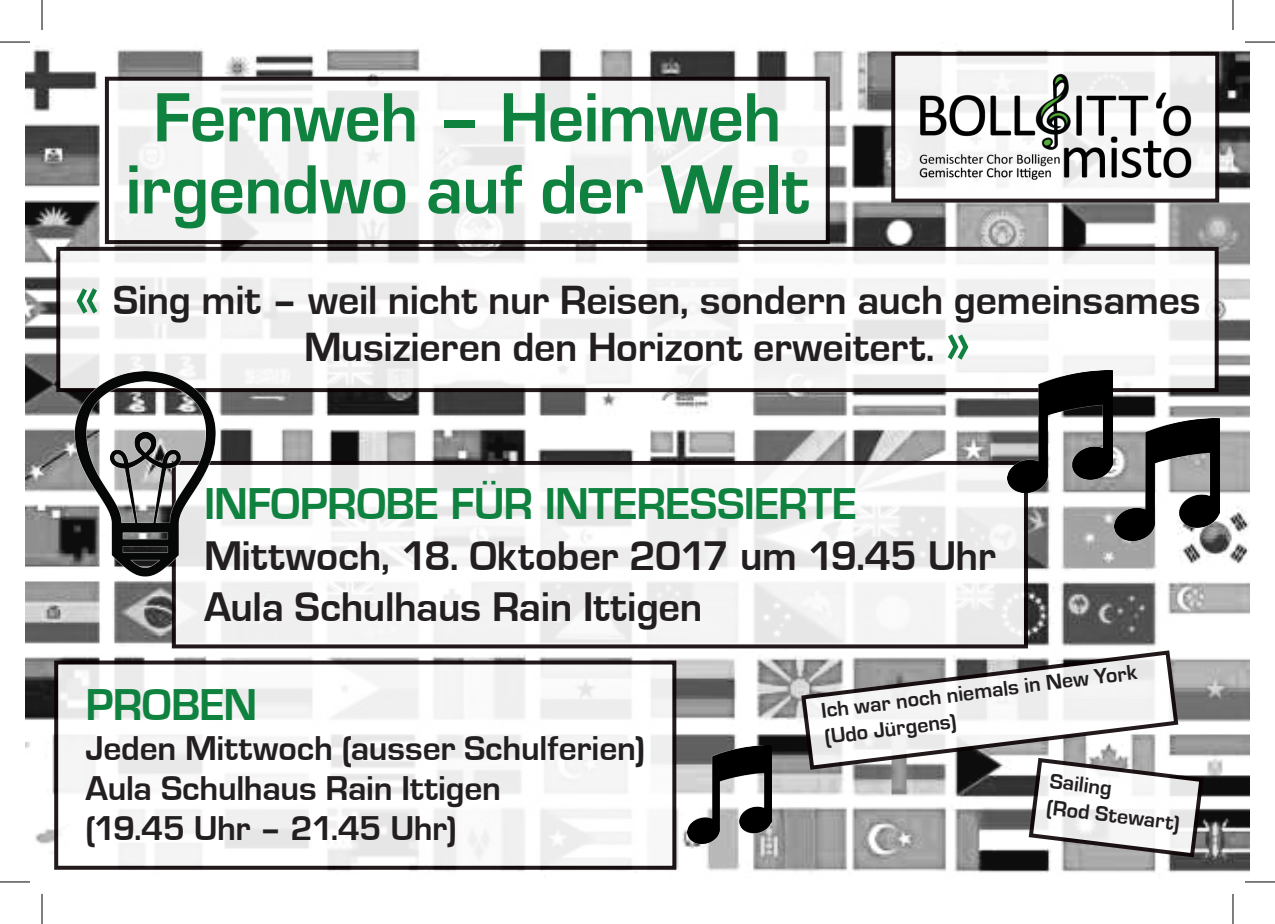
<style>
.page{position:relative;width:1275px;height:924px;background:#fff}
.page>*{position:absolute;margin:0;border:0;box-sizing:border-box;transform-origin:0 0}
.t1{font:700 72px "Eurostile";letter-spacing:-.01em;color:#0f823f}
.t2{font:700 46px "Eurostile";letter-spacing:-.015em;color:#0f823f}
.t3{font:700 42.6px "Eurostile";letter-spacing:-.01em;color:#231f20}
.t4{font:700 42px "Eurostile";letter-spacing:-.005em;color:#231f20}
.t5{font:700 35.6px "Eurostile";letter-spacing:-.005em;color:#231f20}
.t6{font:700 22px "Eurostile";color:#231f20}
.s1{font-size:54px;color:#0f823f}
</style>
<div class="page">
<img style="left:25px;top:46px;width:1225px;height:827px">
<div style="left:105px;top:77px;width:725px;height:167px;background:#f6f6f6;border:4px solid #0a0002"></div>
<svg style="left:172px;top:460px;width:856px;height:188px;fill:#f4f4f4"></svg>
<div style="left:54px;top:660px;width:622px;height:209px;background:#fff;border:4px solid #0a0002"></div>
<div style="left:56px;top:247px;width:1162px;height:145px;background:#fff;border:4px solid #0a0002"></div>
<div style="left:891px;top:52px;width:328px;height:150px;background:#f3f3f3;border:4px solid #0a0002"></div>
<img style="left:42px;top:371px;width:206px;height:205px">
<svg style="left:799px;top:648px;width:406px;height:211px"></svg>
<img style="left:1114px;top:418px;width:105px;height:122px">
<img style="left:1007px;top:370px;width:105px;height:122px">
<img style="left:688px;top:745px;width:83px;height:97px">
<img style="left:909px;top:60px;width:291px;height:137px">
<hr style="left:0;top:42px;width:30px;height:1px;background:#000">
<hr style="left:1245px;top:42px;width:30px;height:1px;background:#000">
<hr style="left:0;top:881px;width:30px;height:1px;background:#000">
<hr style="left:1245px;top:881px;width:30px;height:1px;background:#000">
<hr style="left:42px;top:0;width:1px;height:30px;background:#000">
<hr style="left:42px;top:893px;width:1px;height:30px;background:#000">
<hr style="left:1232px;top:0;width:1px;height:30px;background:#000">
<hr style="left:1232px;top:893px;width:1px;height:30px;background:#000">
<p class="t1" style="left:153px;top:78px;width:630px">Fernweh – Heimweh</p>
<p class="t1" style="left:125px;top:150px;width:685px">irgendwo auf der Welt</p>
<p class="t4" style="left:74px;top:277px;width:1128px"><span class="s1">«</span> Sing mit – weil nicht nur Reisen, sondern auch gemeinsames</p>
<p class="t4" style="left:304px;top:323px;width:668px">Musizieren den Horizont erweitert. <span class="s1">»</span></p>
<p class="t2" style="left:204px;top:478px;width:654px">INFOPROBE FÜR INTERESSIERTE</p>
<p class="t3" style="left:204px;top:532px;width:793px">Mittwoch, 18. Oktober 2017 um 19.45 Uhr</p>
<p class="t3" style="left:204px;top:583px;width:500px">Aula Schulhaus Rain Ittigen</p>
<p class="t2" style="left:85px;top:679px;width:173px">PROBEN</p>
<p class="t5" style="left:85px;top:728px;width:561px">Jeden Mittwoch (ausser Schulferien)</p>
<p class="t5" style="left:85px;top:768px;width:417px">Aula Schulhaus Rain Ittigen</p>
<p class="t5" style="left:85px;top:808px;width:373px">(19.45 Uhr – 21.45 Uhr)</p>
<p class="t6" style="left:820px;top:698px;width:320px;rotate:-7deg">Ich war noch niemals in New York</p>
<p class="t6" style="left:823px;top:724px;width:134px;rotate:-7deg">(Udo Jürgens)</p>
<p class="t6" style="left:1051px;top:768px;width:64px;rotate:7deg">Sailing</p>
<p class="t6" style="left:1048px;top:794px;width:135px;rotate:7deg">(Rod Stewart)</p>
</div>
